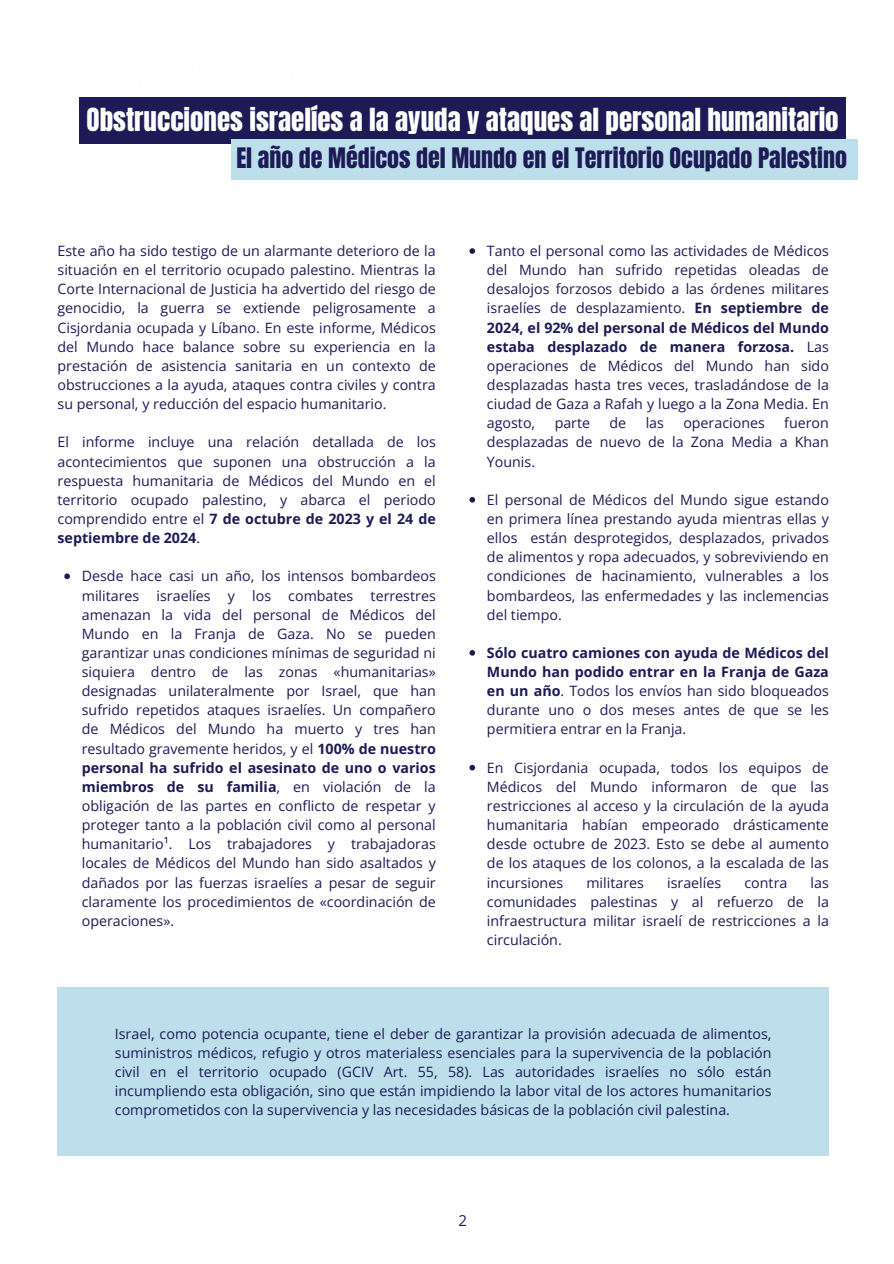
<style>
.page{position:relative;width:894px;height:1264px;background:#fff}
.page>*{position:absolute;margin:0;border:0;box-sizing:border-box;transform-origin:0 0}
.t1{font:27px "Anton";color:#fff}
.t2{font:24px "Anton";color:#1d1a55}
.t3{font:15px "Open Sans";color:#1d1a55}
.t4{font:14.25px/19.2px "Open Sans";color:#1d1a55;text-align:justify}
.s1{font-weight:700}
</style>
<div class="page">
<div style="left:58px;top:987px;width:770px;height:169px;background:#bddfec"></div>
<svg style="left:64px;top:573px;width:6px;height:6px"></svg>
<svg style="left:469px;top:248px;width:6px;height:6px"></svg>
<svg style="left:469px;top:497px;width:6px;height:5px"></svg>
<svg style="left:469px;top:650px;width:6px;height:5px"></svg>
<svg style="left:469px;top:764px;width:6px;height:6px"></svg>
<div style="left:80px;top:97px;width:765px;height:47px;background:#1d1a55"></div>
<div style="left:231px;top:139px;width:626px;height:40px;background:#bddfec"></div>
<h3 class="t1" style="left:86px;top:101px;width:753px">Obstrucciones israelíes a la ayuda y ataques al personal humanitario</h3>
<p class="t2" style="left:236px;top:140px;width:612px">El año de Médicos del Mundo en el Territorio Ocupado Palestino</p>
<p class="t4" style="left:58px;top:241px;width:379px">Este año ha sido testigo de un alarmante deterioro de la situación en el territorio ocupado palestino. Mientras la Corte Internacional de Justicia ha advertido del riesgo de genocidio, la guerra se extiende peligrosamente a Cisjordania ocupada y Líbano. En este informe, Médicos del Mundo hace balance sobre su experiencia en la prestación de asistencia sanitaria en un contexto de obstrucciones a la ayuda, ataques contra civiles y contra su personal, y reducción del espacio humanitario.</p>
<h1 class="t4" style="left:58px;top:432px;width:379px">El informe incluye una relación detallada de los acontecimientos que suponen una obstrucción a la respuesta humanitaria de Médicos del Mundo en el territorio ocupado palestino, y abarca el periodo comprendido entre el <span class="s1">7 de octubre de 2023 y el 24 de septiembre de 2024</span>.</h1>
<h2 class="t4" style="left:82px;top:566px;width:355px">Desde hace casi un año, los intensos bombardeos militares israelíes y los combates terrestres amenazan la vida del personal de Médicos del Mundo en la Franja de Gaza. No se pueden garantizar unas condiciones mínimas de seguridad ni siquiera dentro de las zonas «humanitarias» designadas unilateralmente por Israel, que han sufrido repetidos ataques israelíes. Un compañero de Médicos del Mundo ha muerto y tres han resultado gravemente heridos, y el <span class="s1">100% de nuestro personal ha sufrido el asesinato de uno o varios miembros de su familia</span>, en violación de la obligación de las partes en conflicto de respetar y proteger tanto a la población civil como al personal humanitario¹. Los trabajadores y trabajadoras locales de Médicos del Mundo han sido asaltados y dañados por las fuerzas israelíes a pesar de seguir claramente los procedimientos de «coordinación de operaciones».</h2>
<h3 class="t4" style="left:487px;top:241px;width:343px">Tanto el personal como las actividades de Médicos del Mundo han sufrido repetidas oleadas de desalojos forzosos debido a las órdenes militares israelíes de desplazamiento. <span class="s1">En septiembre de 2024, el 92% del personal de Médicos del Mundo estaba desplazado de manera forzosa.</span> Las operaciones de Médicos del Mundo han sido desplazadas hasta tres veces, trasladándose de la ciudad de Gaza a Rafah y luego a la Zona Media. En agosto,</h3>
<h3 class="t4" style="left:487px;top:413px;width:343px;text-indent:297px">fueron desplazadas de nuevo de la Zona Media a Khan Younis.</h3>
<h3 class="t4" style="left:487px;top:489px;width:343px">El personal de Médicos del Mundo sigue estando en primera línea prestando ayuda mientras ellas y ellos están desprotegidos, desplazados, privados de alimentos y ropa adecuados, y sobreviviendo en condiciones de hacinamiento, vulnerables a los bombardeos, las enfermedades y las inclemencias del tiempo.</h3>
<p class="t4" style="left:487px;top:642px;width:343px"><span class="s1">Sólo cuatro camiones con ayuda de Médicos del Mundo han podido entrar en la Franja de Gaza en un año</span>. Todos los envíos han sido bloqueados durante uno o dos meses antes de que se les permitiera entrar en la Franja.</p>
<p class="t4" style="left:487px;top:757px;width:343px">En Cisjordania ocupada, todos los equipos de Médicos del Mundo informaron de que las restricciones al acceso y la circulación de la ayuda humanitaria habían empeorado drásticamente desde octubre de 2023. Esto se debe al aumento de los ataques de los colonos, a la escalada de las incursiones</p>
<h3 class="t4" style="left:554px;top:413px;width:37px">parte</h3>
<h3 class="t4" style="left:609px;top:413px;width:18px">de</h3>
<h3 class="t4" style="left:645px;top:413px;width:20px">las</h3>
<h3 class="t4" style="left:683px;top:413px;width:83px">operaciones</h3>
<p class="t4" style="left:586px;top:872px;width:59px">militares</p>
<p class="t4" style="left:667px;top:872px;width:56px">israelíes</p>
<p class="t4" style="left:744px;top:872px;width:44px">contra</p>
<p class="t4" style="left:487px;top:872px;width:343px;text-indent:323px">las comunidades palestinas y al refuerzo de la infraestructura militar israelí de restricciones a la circulación.</p>
<p class="t4" style="left:115px;top:1023px;width:658px">Israel, como potencia ocupante, tiene el deber de garantizar la provisión adecuada de alimentos, suministros médicos, refugio y otros materialess esenciales para la supervivencia de la población civil en el territorio ocupado (GCIV Art. 55, 58). Las autoridades israelíes no sólo están incumpliendo esta obligación, sino que están impidiendo la labor vital de los actores humanitarios comprometidos con la supervivencia y las necesidades básicas de la población civil palestina.</p>
<p class="t3" style="left:458px;top:1209px;width:10px">2</p>
</div>
